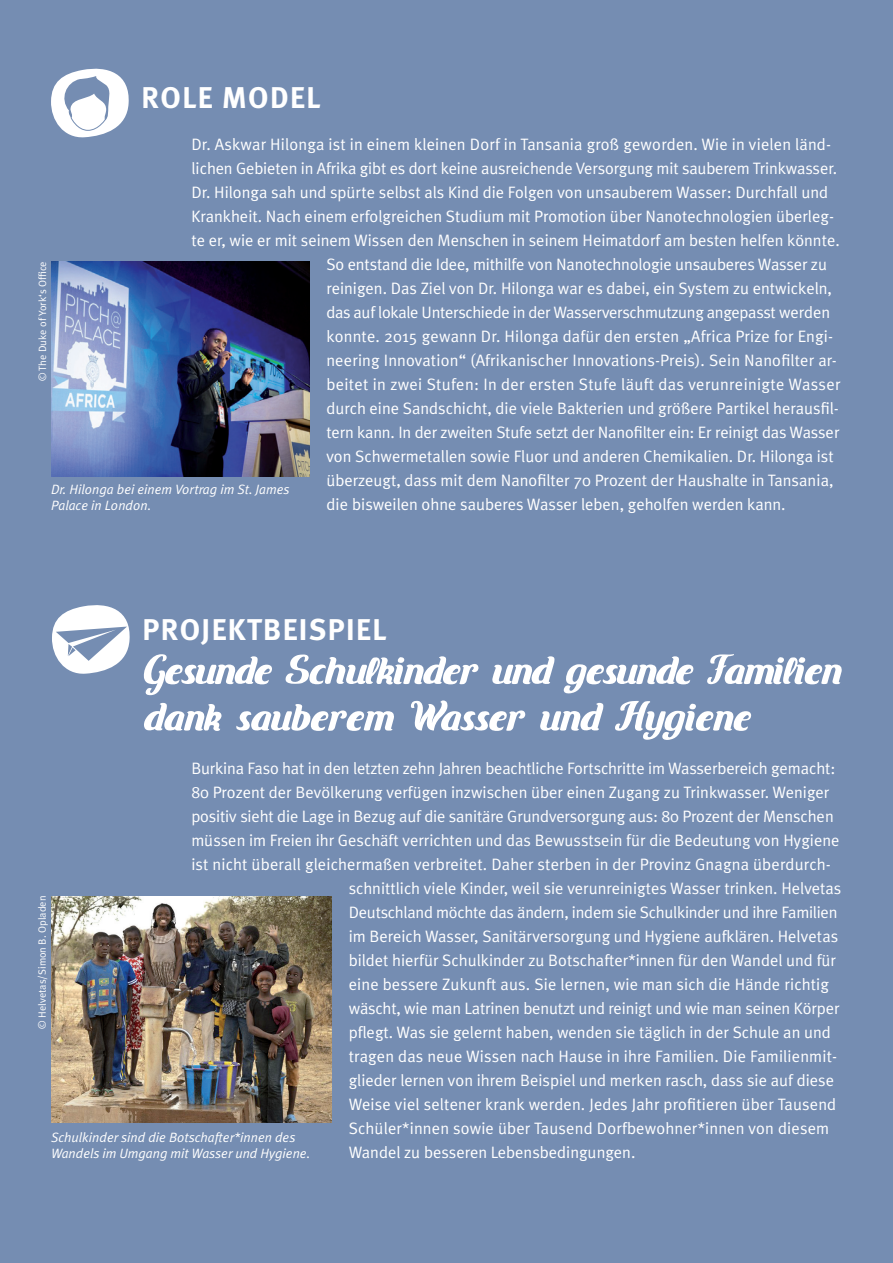
<style>
.page{position:relative;width:893px;height:1263px;background:#758db2}
.page>*{position:absolute;margin:0;border:0;box-sizing:border-box;transform-origin:0 0}
.t1{font:52.5px/46.5px "Carten";letter-spacing:-.01em;color:#fff}
.t2{font:700 30px "Meta";letter-spacing:.05em;color:#fff}
.t3{font:16.5px "Meta Plus Normal";color:#fff}
.t4{font:16.5px "Meta Plus Normal";letter-spacing:-.02em;color:#fff}
.t5{font:16.5px "Meta Plus Normal";letter-spacing:.02em;color:#fff}
.t6{font:italic 13.5px/16.2px "Meta Plus Normal";color:#fff}
.t7{font:10.5px "Meta Plus Normal";color:#fff}
</style>
<div class="page">
<img style="left:51px;top:896px;width:281px;height:226px">
<img style="left:51px;top:261px;width:258px;height:216px">
<svg style="left:51px;top:68px;width:78px;height:70px"></svg>
<svg style="left:52px;top:605px;width:78px;height:69px"></svg>
<h2 class="t2" style="left:141px;top:80px;width:181px">ROLE MODEL</h2>
<p class="t3" style="left:191px;top:135px;width:641px">Dr. Askwar Hilonga ist in einem kleinen Dorf in Tansania groß geworden. Wie in vielen länd-</p>
<p class="t3" style="left:191px;top:159px;width:647px">lichen Gebieten in Afrika gibt es dort keine ausreichende Versorgung mit sauberem Trinkwasser.</p>
<p class="t3" style="left:191px;top:183px;width:638px">Dr. Hilonga sah und spürte selbst als Kind die Folgen von unsauberem Wasser: Durchfall und</p>
<p class="t3" style="left:191px;top:207px;width:644px">Krankheit. Nach einem erfolgreichen Studium mit Promotion über Nanotechnologien überleg-</p>
<p class="t3" style="left:191px;top:231px;width:650px">te er, wie er mit seinem Wissen den Menschen in seinem Heimatdorf am besten helfen könnte.</p>
<p class="t3" style="left:326px;top:255px;width:502px">So entstand die Idee, mithilfe von Nanotechnologie unsauberes Wasser zu</p>
<p class="t3" style="left:326px;top:279px;width:507px">reinigen. Das Ziel von Dr. Hilonga war es dabei, ein System zu entwickeln,</p>
<p class="t4" style="left:326px;top:303px;width:505px">das auf lokale Unterschiede in der Wasserverschmutzung angepasst werden</p>
<p class="t3" style="left:326px;top:327px;width:508px">konnte. 2015 gewann Dr. Hilonga dafür den ersten „Africa Prize for Engi-</p>
<p class="t3" style="left:326px;top:351px;width:512px">neering Innovation“ (Afrikanischer Innovations-Preis). Sein Nanofilter ar-</p>
<p class="t5" style="left:326px;top:375px;width:516px">beitet in zwei Stufen: In der ersten Stufe läuft das verunreinigte Wasser</p>
<p class="t3" style="left:326px;top:399px;width:514px">durch eine Sandschicht, die viele Bakterien und größere Partikel herausfil-</p>
<p class="t3" style="left:326px;top:423px;width:515px">tern kann. In der zweiten Stufe setzt der Nanofilter ein: Er reinigt das Wasser</p>
<p class="t3" style="left:326px;top:447px;width:509px">von Schwermetallen sowie Fluor und anderen Chemikalien. Dr. Hilonga ist</p>
<p class="t3" style="left:326px;top:471px;width:509px">überzeugt, dass mit dem Nanofilter 70 Prozent der Haushalte in Tansania,</p>
<p class="t3" style="left:326px;top:495px;width:461px">die bisweilen ohne sauberes Wasser leben, geholfen werden kann.</p>
<p class="t7" style="left:36px;top:381px;width:121px;rotate:-90deg">© The Duke of York‘s Office</p>
<p class="t6" style="left:51px;top:481px;width:240px">Dr. Hilonga bei einem Vortrag im St. James<br>Palace in London.</p>
<h2 class="t2" style="left:142px;top:612px;width:246px">PROJEKTBEISPIEL</h2>
<h1 class="t1" style="left:144px;top:648px;width:699px">Gesunde Schulkinder und gesunde Familien dank sauberem Wasser und Hygiene</h1>
<p class="t3" style="left:191px;top:759px;width:646px">Burkina Faso hat in den letzten zehn Jahren beachtliche Fortschritte im Wasserbereich gemacht:</p>
<p class="t3" style="left:191px;top:783px;width:640px">80 Prozent der Bevölkerung verfügen inzwischen über einen Zugang zu Trinkwasser. Weniger</p>
<p class="t3" style="left:191px;top:807px;width:644px">positiv sieht die Lage in Bezug auf die sanitäre Grundversorgung aus: 80 Prozent der Menschen</p>
<p class="t3" style="left:191px;top:831px;width:650px">müssen im Freien ihr Geschäft verrichten und das Bewusstsein für die Bedeutung von Hygiene</p>
<p class="t3" style="left:191px;top:855px;width:641px">ist nicht überall gleichermaßen verbreitet. Daher sterben in der Provinz Gnagna überdurch-</p>
<p class="t3" style="left:349px;top:879px;width:494px">schnittlich viele Kinder, weil sie verunreinigtes Wasser trinken. Helvetas</p>
<p class="t3" style="left:349px;top:903px;width:490px">Deutschland möchte das ändern, indem sie Schulkinder und ihre Familien</p>
<p class="t3" style="left:349px;top:927px;width:491px">im Bereich Wasser, Sanitärversorgung und Hygiene aufklären. Helvetas</p>
<p class="t3" style="left:349px;top:951px;width:489px">bildet hierfür Schulkinder zu Botschafter*innen für den Wandel und für</p>
<p class="t3" style="left:349px;top:975px;width:482px">eine bessere Zukunft aus. Sie lernen, wie man sich die Hände richtig</p>
<p class="t3" style="left:349px;top:999px;width:492px">wäscht, wie man Latrinen benutzt und reinigt und wie man seinen Körper</p>
<p class="t3" style="left:349px;top:1023px;width:484px">pflegt. Was sie gelernt haben, wenden sie täglich in der Schule an und</p>
<p class="t3" style="left:349px;top:1047px;width:490px">tragen das neue Wissen nach Hause in ihre Familien. Die Familienmit-</p>
<p class="t3" style="left:349px;top:1071px;width:487px">glieder lernen von ihrem Beispiel und merken rasch, dass sie auf diese</p>
<p class="t3" style="left:349px;top:1095px;width:489px">Weise viel seltener krank werden. Jedes Jahr profitieren über Tausend</p>
<p class="t3" style="left:349px;top:1119px;width:482px">Schüler*innen sowie über Tausend Dorfbewohner*innen von diesem</p>
<p class="t3" style="left:349px;top:1143px;width:288px">Wandel zu besseren Lebensbedingungen.</p>
<p class="t7" style="left:36px;top:1028px;width:134px;rotate:-90deg">© Helvetas/Simon B. Opladen</p>
<p class="t6" style="left:51px;top:1129px;width:261px">Schulkinder sind die Botschafter*innen des<br>Wandels im Umgang mit Wasser und Hygiene.</p>
</div>
